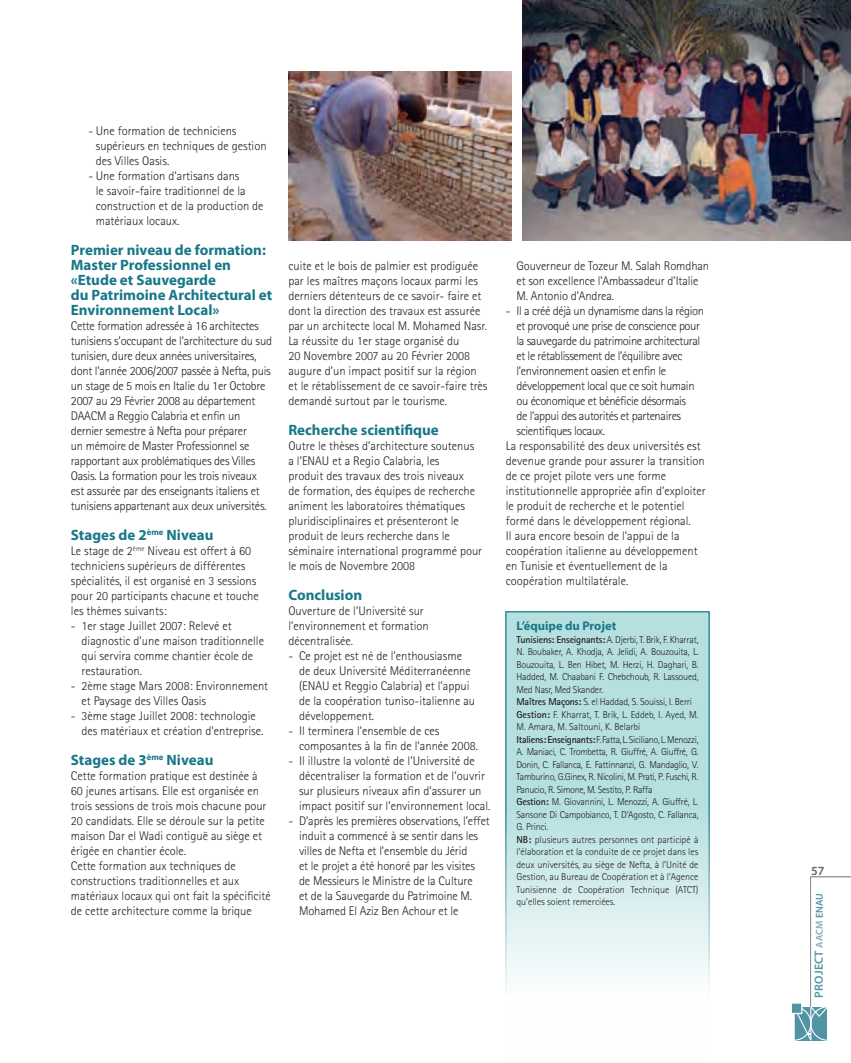
<style>
.page{position:relative;width:851px;height:1063px;background:#fff}
.page>*{position:absolute;margin:0;border:0;box-sizing:border-box;transform-origin:0 0}
.t1{font:700 15px/15px "Myriad Pro";color:#187788}
.t2{font:300 12.5px/15px "Rotis Sans Serif";color:#231f20}
.t3{font:300 12.5px/15px "Rotis Sans Serif";letter-spacing:-.02em;color:#231f20}
.t4{font:300 12.5px "Rotis Sans Serif";letter-spacing:-.03em;color:#231f20}
.t5{font:700 12.5px "Myriad Pro";color:#187788}
.t6{font:600 12.5px "Myriad Pro";color:#636366}
.t7{font:600 11.88px "Myriad Pro";color:#5194a4}
.t8{font:300 10px/12.5px "Rotis Sans Serif";letter-spacing:-.02em;color:#231f20}
.s1{font-weight:700}
.s2{font-size:10px;color:#84acba}
.s3{font-size:10px}
</style>
<div class="page">
<svg style="left:794px;top:876px;width:56px;height:164px"></svg>
<div style="left:790px;top:1002px;width:12px;height:12px;background:#5194a4;border:1px solid #fff"></div>
<svg style="left:505px;top:611px;width:204px;height:378px;background:#c4e5e5"></svg>
<img style="left:288px;top:72px;width:223px;height:169px">
<img style="left:522px;top:0;width:328px;height:241px">
<p class="t2" style="left:96px;top:123px;width:172px;text-indent:-7px">- Une formation de techniciens supérieurs en techniques de gestion des Villes Oasis.</p>
<p class="t2" style="left:96px;top:168px;width:169px;text-indent:-7px">- Une formation d’artisans dans<br>le savoir-faire traditionnel de la construction et de la production de matériaux locaux.</p>
<p class="t1" style="left:71px;top:242px;width:203px">Premier niveau de formation:<br>Master Professionnel en «Etude et Sauvegarde<br>du Patrimoine Architectural et<br>Environnement Local»</p>
<p class="t3" style="left:71px;top:318px;width:202px">Cette formation adressée à 16 architectes tunisiens s’occupant de l’architecture du sud tunisien, dure deux années universitaires, dont l’année 2006/2007 passée à Nefta, puis un stage de 5 mois en Italie du 1er Octobre 2007 au 29 Février 2008 au département DAACM a Reggio Calabria et enfin un dernier semestre à Nefta pour préparer<br>un mémoire de Master Professionnel se rapportant aux problématiques des Villes Oasis. La formation pour les trois niveaux est assurée par des enseignants italiens et tunisiens appartenant aux deux universités.</p>
<p class="t1" style="left:71px;top:527px;width:144px">Stages de 2<sup>ème</sup> Niveau</p>
<p class="t2" style="left:71px;top:543px;width:189px">Le stage de 2<sup>ème</sup> Niveau est offert à 60 techniciens supérieurs de différentes spécialités, il est organisé en 3 sessions pour 20 participants chacune et touche les thèmes suivants:</p>
<p class="t2" style="left:81px;top:618px;width:184px;text-indent:-11px">- 1er stage Juillet 2007: Relevé et diagnostic d’une maison traditionnelle qui servira comme chantier école de restauration.</p>
<p class="t2" style="left:81px;top:678px;width:188px;text-indent:-11px">- 2ème stage Mars 2008: Environnement et Paysage des Villes Oasis</p>
<p class="t2" style="left:81px;top:708px;width:183px;text-indent:-11px">- 3ème stage Juillet 2008: technologie des matériaux et création d’entreprise.</p>
<p class="t1" style="left:71px;top:752px;width:144px">Stages de 3<sup>ème</sup> Niveau</p>
<p class="t2" style="left:71px;top:768px;width:201px">Cette formation pratique est destinée à 60 jeunes artisans. Elle est organisée en trois sessions de trois mois chacune pour 20 candidats. Elle se déroule sur la petite maison Dar el Wadi contiguë au siège et érigée en chantier école.<br>Cette formation aux techniques de constructions traditionnelles et aux matériaux locaux qui ont fait la spécificité de cette architecture comme la brique</p>
<p class="t2" style="left:288px;top:258px;width:201px">cuite et le bois de palmier est prodiguée par les maîtres maçons locaux parmi les derniers détenteurs de ce savoir- faire et dont la direction des travaux est assurée par un architecte local M. Mohamed Nasr.<br>La réussite du 1er stage organisé du<br>20 Novembre 2007 au 20 Février 2008 augure d’un impact positif sur la région et le rétablissement de ce savoir-faire très demandé surtout par le tourisme.</p>
<p class="t1" style="left:288px;top:422px;width:152px">Recherche scientifique</p>
<p class="t2" style="left:288px;top:438px;width:195px">Outre le thèses d’architecture soutenus a l’ENAU et a Regio Calabria, les<br>produit des travaux des trois niveaux<br>de formation, des équipes de recherche animent les laboratoires thématiques pluridisciplinaires et présenteront le produit de leurs recherche dans le séminaire international programmé pour le mois de Novembre 2008</p>
<p class="t1" style="left:288px;top:587px;width:75px">Conclusion</p>
<p class="t2" style="left:288px;top:603px;width:142px">Ouverture de l’Université sur l’environnement et formation décentralisée.</p>
<p class="t2" style="left:299px;top:648px;width:178px;text-indent:-11px">- Ce projet est né de l’enthousiasme de deux Université Méditerranéenne (ENAU et Reggio Calabria) et l’appui de la coopération tuniso-italienne au développement.</p>
<p class="t2" style="left:299px;top:723px;width:180px;text-indent:-11px">- Il terminera l’ensemble de ces composantes à la fin de l’année 2008.</p>
<p class="t2" style="left:299px;top:753px;width:193px;text-indent:-11px">- Il illustre la volonté de l’Université de décentraliser la formation et de l’ouvrir sur plusieurs niveaux afin d’assurer un impact positif sur l’environnement local.</p>
<p class="t2" style="left:299px;top:813px;width:192px;text-indent:-11px">- D’après les premières observations, l’effet induit a commencé à se sentir dans les villes de Nefta et l’ensemble du Jérid<br>et le projet a été honoré par les visites<br>de Messieurs le Ministre de la Culture<br>et de la Sauvegarde du Patrimoine M.<br>Mohamed El Aziz Ben Achour et le</p>
<p class="t2" style="left:516px;top:258px;width:194px">Gouverneur de Tozeur M. Salah Romdhan et son excellence l’Ambassadeur d’Italie<br>M. Antonio d’Andrea.</p>
<p class="t4" style="left:506px;top:304px;width:199px">- Il a créé déjà un dynamisme dans la région</p>
<p class="t4" style="left:516px;top:319px;width:185px">et provoqué une prise de conscience pour</p>
<p class="t4" style="left:516px;top:334px;width:185px">la sauvegarde du patrimoine architectural</p>
<p class="t4" style="left:516px;top:349px;width:167px">et le rétablissement de l’équilibre avec</p>
<p class="t4" style="left:516px;top:364px;width:151px">l’environnement oasien et enfin le</p>
<p class="t4" style="left:516px;top:379px;width:179px">développement local que ce soit humain</p>
<p class="t4" style="left:516px;top:394px;width:171px">ou économique et bénéficie désormais</p>
<p class="t4" style="left:516px;top:409px;width:166px">de l’appui des autorités et partenaires</p>
<p class="t4" style="left:516px;top:424px;width:90px">scientifiques locaux.</p>
<p class="t2" style="left:506px;top:438px;width:196px">La responsabilité des deux universités est</p>
<p class="t2" style="left:506px;top:453px;width:200px">devenue grande pour assurer la transition</p>
<p class="t2" style="left:506px;top:468px;width:162px">de ce projet pilote vers une forme</p>
<p class="t2" style="left:506px;top:483px;width:201px">institutionnelle appropriée afin d’exploiter</p>
<p class="t2" style="left:506px;top:498px;width:180px">le produit de recherche et le potentiel</p>
<p class="t2" style="left:506px;top:513px;width:186px">formé dans le développement régional.</p>
<p class="t2" style="left:506px;top:528px;width:175px">Il aura encore besoin de l’appui de la</p>
<p class="t2" style="left:506px;top:543px;width:193px">coopération italienne au développement</p>
<p class="t2" style="left:506px;top:558px;width:163px">en Tunisie et éventuellement de la</p>
<p class="t2" style="left:506px;top:573px;width:124px">coopération multilatérale.</p>
<p class="t5" style="left:516px;top:618px;width:101px">L’équipe du Projet</p>
<p class="t8" style="left:516px;top:633px;width:183px"><span class="s1">Tunisiens: Enseignants:</span> A. Djerbi, T. Brik, F. Kharrat, N. Boubaker, A. Khodja, A. Jelidi, A. Bouzouita, L.<br>Bouzouita, L. Ben Hibet, M. Herzi, H. Daghari, B.<br>Hadded, M. Chaabani F. Chebchoub, R. Lassoued, Med Nasr, Med Skander.<br><span class="s1">Maîtres Maçons:</span> S. el Haddad, S. Souissi, I. Berri <span class="s1">Gestion:</span> F. Kharrat, T. Brik, L. Eddeb, I. Ayed, M.<br>M. Amara, M. Saltouni, K. Belarbi<br><span class="s1">Italiens: Enseignants:</span> F. Fatta, L. Siciliano, L. Menozzi, A. Maniaci, C. Trombetta, R. Giuffré, A. Giuffré, G.<br>Donin, C. Fallanca, E. Fattinnanzi, G. Mandaglio, V.<br>Tamburino, G.Ginex, R. Nicolini, M. Prati, P. Fuschi, R.<br>Panucio, R. Simone, M. Sestito, P. Raffa<br><span class="s1">Gestion:</span> M. Giovannini, L. Menozzi, A. Giuffré, L.<br>Sansone Di Campobianco, T. D’Agosto, C. Fallanca, G. Princi.<br><span class="s1">NB:</span> plusieurs autres personnes ont participé à l’élaboration et la conduite de ce projet dans les deux universités, au siège de Nefta, à l’Unité de Gestion, au Bureau de Coopération et à l’Agence Tunisienne de Coopération Technique (ATCT) qu’elles soient remerciées.</p>
<p class="t6" style="left:811px;top:863px;width:15px">57</p>
<p class="t7" style="left:811px;top:998px;width:105px;rotate:-90deg">Project <span class="s2">AACm</span> <span class="s3">enau</span></p>
</div>
